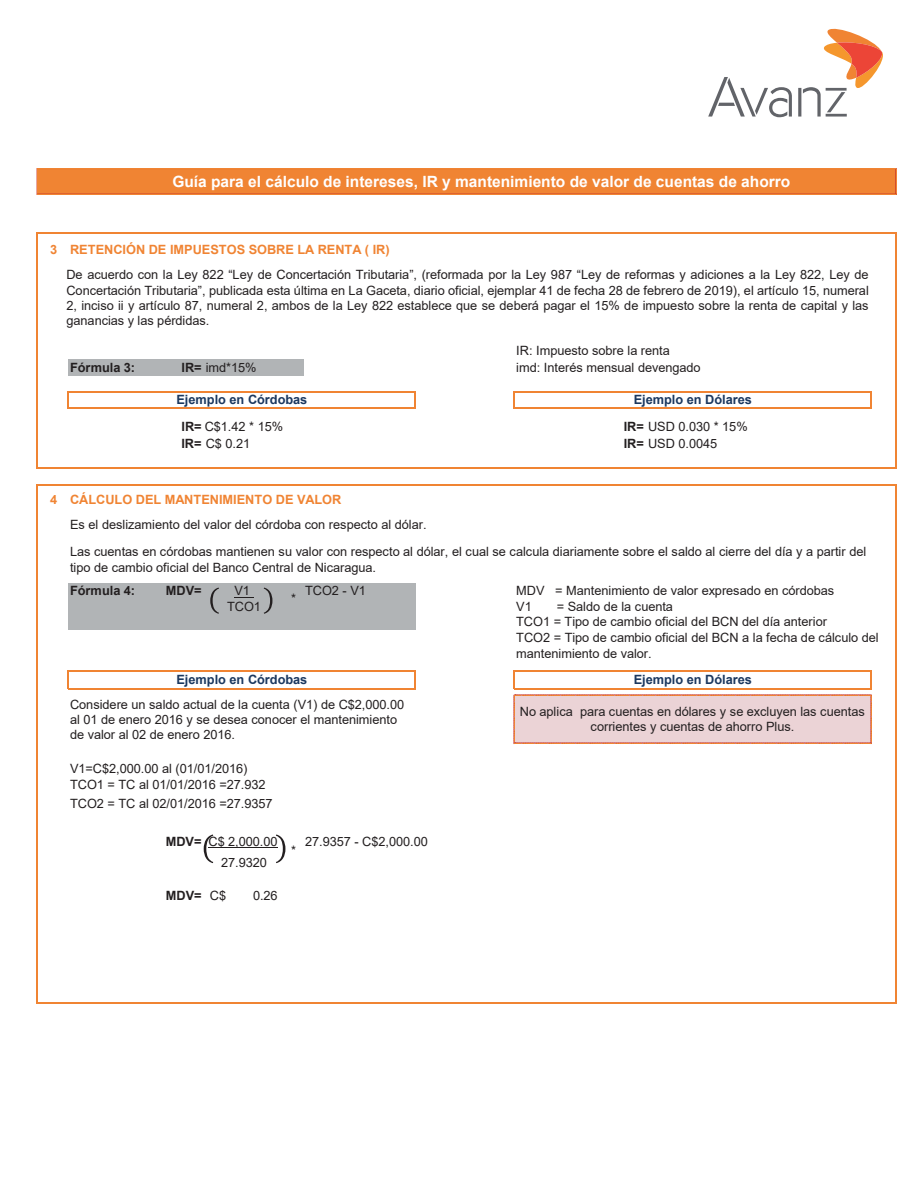
<style>
.page{position:relative;width:918px;height:1188px;background:#fff}
.page>*{position:absolute;margin:0;border:0;box-sizing:border-box;transform-origin:0 0}
.t1{font:700 15.45px "Arial";color:#fff}
.t2{font:12.75px/15.3px "Arial";letter-spacing:-.005em;color:#231f20}
.t3{font:700 12.75px "Arial";letter-spacing:-.005em;color:#f08433}
.t4{font:700 12.75px "Arial";letter-spacing:-.005em;color:#1b385f}
.t5{font:700 12.75px "Arial";color:#231f20}
.s1{font-weight:700}
.s2{font-weight:400}
</style>
<div class="page">
<div style="left:37px;top:169px;width:859px;height:25px;background:#f08433"></div>
<svg style="left:896px;top:169px;width:1px;height:26px"></svg>
<hr style="left:38px;top:168px;width:858px;height:1px;background:#f08433">
<hr style="left:38px;top:194px;width:858px;height:1px;background:#f08433">
<div style="left:68px;top:359px;width:235px;height:16px;background:#b1b4b6"></div>
<div style="left:68px;top:584px;width:347px;height:46px;background:#b1b4b6"></div>
<hr style="left:69px;top:391px;width:347px;height:1px;background:#f08433">
<hr style="left:69px;top:408px;width:347px;height:1px;background:#f08433">
<hr style="left:37px;top:232px;width:1px;height:237px;background:#f08433">
<hr style="left:895px;top:232px;width:1px;height:237px;background:#f08433">
<svg style="left:67px;top:391px;width:2px;height:18px"></svg>
<svg style="left:415px;top:392px;width:1px;height:16px"></svg>
<hr style="left:69px;top:671px;width:347px;height:1px;background:#f08433">
<svg style="left:514px;top:391px;width:1px;height:18px"></svg>
<svg style="left:871px;top:392px;width:1px;height:16px"></svg>
<hr style="left:69px;top:688px;width:347px;height:1px;background:#f08433">
<svg style="left:514px;top:671px;width:1px;height:18px"></svg>
<svg style="left:871px;top:672px;width:1px;height:16px"></svg>
<hr style="left:37px;top:484px;width:1px;height:519px;background:#f08433">
<hr style="left:895px;top:485px;width:1px;height:518px;background:#f08433">
<svg style="left:67px;top:671px;width:2px;height:18px"></svg>
<svg style="left:415px;top:672px;width:1px;height:16px"></svg>
<hr style="left:38px;top:232px;width:858px;height:1px;background:#f08433">
<hr style="left:515px;top:391px;width:357px;height:1px;background:#f08433">
<hr style="left:515px;top:408px;width:357px;height:1px;background:#f08433">
<hr style="left:38px;top:467px;width:858px;height:2px;background:#f08433">
<hr style="left:38px;top:484px;width:858px;height:1px;background:#f08433">
<hr style="left:515px;top:671px;width:357px;height:1px;background:#f08433">
<hr style="left:515px;top:688px;width:357px;height:1px;background:#f08433">
<svg style="left:514px;top:695px;width:358px;height:49px;background:#eacdcc"></svg>
<hr style="left:38px;top:1002px;width:858px;height:1px;background:#f08433">
<svg style="left:210px;top:588px;width:62px;height:26px"></svg>
<svg style="left:204px;top:834px;width:81px;height:29px"></svg>
<svg style="left:708px;top:77px;width:84px;height:40px"></svg>
<svg style="left:798px;top:28px;width:85px;height:89px"></svg>
<p class="t1" style="left:172px;top:171px;width:620px">Guía para el cálculo de intereses, IR y mantenimiento de valor de cuentas de ahorro</p>
<p class="t3" style="left:50px;top:241px;width:341px">3 RETENCIÓN DE IMPUESTOS SOBRE LA RENTA ( IR)</p>
<p class="t2" style="left:66px;top:267px;width:804px;text-align:justify">De acuerdo con la Ley 822 “Ley de Concertación Tributaria”, (reformada por la Ley 987 “Ley de reformas y adiciones a la Ley 822, Ley de Concertación Tributaria”, publicada esta última en La Gaceta, diario oficial, ejemplar 41 de fecha 28 de febrero de 2019), el artículo 15, numeral 2, inciso ii y artículo 87, numeral 2, ambos de la Ley 822 establece que se deberá pagar el 15% de impuesto sobre la renta de capital y las ganancias y las pérdidas.</p>
<p class="t5" style="left:70px;top:358px;width:67px">Fórmula 3:</p>
<p class="t2" style="left:181px;top:359px;width:77px"><span class="s1">IR=</span> imd*15%</p>
<p class="t2" style="left:516px;top:343px;width:155px">IR: Impuesto sobre la renta</p>
<p class="t2" style="left:516px;top:359px;width:186px">imd: Interés mensual devengado</p>
<p class="t4" style="left:177px;top:391px;width:132px">Ejemplo en Córdobas</p>
<p class="t4" style="left:634px;top:391px;width:120px">Ejemplo en Dólares</p>
<p class="t2" style="left:181px;top:419px;width:103px"><span class="s1">IR=</span> C$1.42 * 15%</p>
<p class="t2" style="left:624px;top:419px;width:125px"><span class="s1">IR=</span> USD 0.030 * 15%</p>
<p class="t2" style="left:181px;top:435px;width:70px"><span class="s1">IR=</span> C$ 0.21</p>
<p class="t2" style="left:624px;top:435px;width:95px"><span class="s1">IR=</span> USD 0.0045</p>
<p class="t3" style="left:50px;top:490px;width:293px">4 CÁLCULO DEL MANTENIMIENTO DE VALOR</p>
<p class="t2" style="left:70px;top:511px;width:798px;line-height:27.3px">Es el deslizamiento del valor del córdoba con respecto al dólar.<br>Las cuentas en córdobas mantienen su valor con respecto al dólar, el cual se calcula diariamente sobre el saldo al cierre del día y a partir del</p>
<p class="t2" style="left:70px;top:559px;width:308px">tipo de cambio oficial del Banco Central de Nicaragua.</p>
<p class="t5" style="left:70px;top:582px;width:67px">Fórmula 4:</p>
<p class="t5" style="left:166px;top:582px;width:37px">MDV=</p>
<p class="t2" style="left:235px;top:583px;width:17px">V1</p>
<p class="t2" style="left:305px;top:583px;width:62px">TCO2 - V1</p>
<p class="t2" style="left:516px;top:583px;width:320px">MDV = Mantenimiento de valor expresado en córdobas</p>
<p class="t2" style="left:227px;top:599px;width:35px">TCO1</p>
<p class="t2" style="left:516px;top:614px;width:312px">TCO1 = Tipo de cambio oficial del BCN del día anterior</p>
<p class="t2" style="left:291px;top:591px;width:6px">*</p>
<p class="t2" style="left:516px;top:599px;width:17px">V1</p>
<p class="t2" style="left:557px;top:599px;width:118px">= Saldo de la cuenta</p>
<p class="t2" style="left:516px;top:630px;width:364px">TCO2 = Tipo de cambio oficial del BCN a la fecha de cálculo del mantenimiento de valor.</p>
<p class="t4" style="left:177px;top:671px;width:132px">Ejemplo en Córdobas</p>
<p class="t4" style="left:634px;top:671px;width:120px">Ejemplo en Dólares</p>
<p class="t2" style="left:70px;top:696px;width:336px">Considere un saldo actual de la cuenta (V1) de C$2,000.00 al 01 de enero 2016 y se desea conocer el mantenimiento de valor al 02 de enero 2016.</p>
<p class="t2" style="left:520px;top:704px;width:346px;text-align:center">No aplica para cuentas en dólares y se excluyen las cuentas corrientes y cuentas de ahorro Plus.</p>
<p class="t2" style="left:70px;top:761px;width:197px">V1=C$2,000.00 al (01/01/2016)<br>TCO1 = TC al 01/01/2016 =27.932</p>
<p class="t2" style="left:70px;top:796px;width:204px">TCO2 = TC al 02/01/2016 =27.9357</p>
<p class="t2" style="left:166px;top:834px;width:113px"><span class="s1">MDV=</span> C$ 2,000.00</p>
<p class="t2" style="left:305px;top:834px;width:124px">27.9357 - C$2,000.00</p>
<p class="t2" style="left:221px;top:854px;width:47px">27.9320</p>
<p class="t5" style="left:166px;top:886px;width:62px">MDV= <span class="s2">C$</span></p>
<p class="t2" style="left:253px;top:888px;width:26px">0.26</p>
<p class="t2" style="left:291px;top:843px;width:6px">*</p>
</div>
